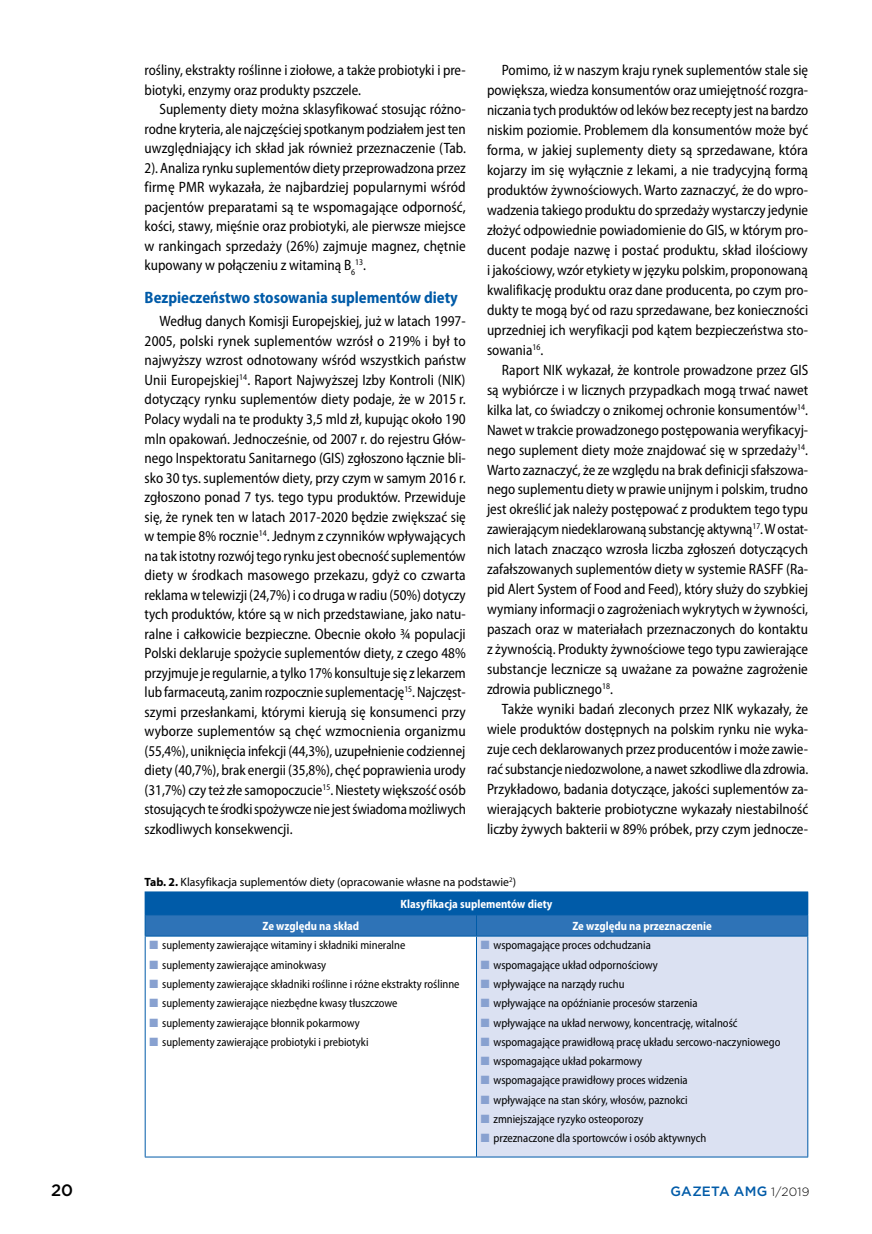
<style>
.page{position:relative;width:872px;height:1234px;background:#fff}
.page>*{position:absolute;margin:0;border:0;box-sizing:border-box;transform-origin:0 0}
.t1{font:700 semi-condensed 16.5px "Myriad Pro";color:#005ba8;scale:.96 1}
.t2{font:500 16.5px "Gotham";color:#000}
.t3{font:semi-condensed 15px/19.5px "Myriad Pro";color:#000;text-align:justify;scale:.96 1}
.t4{font:semi-condensed 15px/20px "Myriad Pro";color:#000;text-align:justify}
.t5{font:semi-condensed 15px/19.5px "Myriad Pro";color:#000;scale:.95 1}
.t6{font:500 13.5px "Gotham";letter-spacing:.015em;color:#005ba8}
.t7{font:semi-condensed 12px "Myriad Pro";color:#000;scale:.96 1}
.t8{font:700 semi-condensed 12px "Myriad Pro";color:#fff;scale:.96 1}
.t9{font:12px "Myriad Pro";color:#000}
.t10{font:semi-condensed 8.7px "Myriad Pro";color:#000;scale:.96 1}
.s1{font-weight:700}
.s2{color:#88a1d0}
.s3{font-size:15px}
.s4{font-weight:300;font-size:12px;color:#000}
</style>
<div class="page">
<div style="left:476px;top:935px;width:331px;height:221px;background:#dbe1f2"></div>
<hr style="left:807px;top:936px;width:1px;height:220px;background:#005ba8">
<hr style="left:476px;top:1156px;width:332px;height:1px;background:#005ba8">
<hr style="left:145px;top:936px;width:1px;height:220px;background:#005ba8">
<hr style="left:476px;top:936px;width:1px;height:220px;background:#005ba8">
<hr style="left:145px;top:1156px;width:331px;height:1px;background:#005ba8">
<hr style="left:145px;top:891px;width:331px;height:1px;background:#005ba8">
<hr style="left:476px;top:891px;width:332px;height:1px;background:#005ba8">
<hr style="left:145px;top:935px;width:331px;height:1px;background:#005ba8">
<hr style="left:476px;top:935px;width:332px;height:1px;background:#005ba8">
<svg style="left:145px;top:892px;width:663px;height:43px;background:#1465ae"></svg>
<p class="t5" style="left:145px;top:60px;width:339px">rośliny, ekstrakty roślinne i ziołowe, a także probiotyki i pre&shy;biotyki, enzymy oraz produkty pszczele.</p>
<p class="t3" style="left:145px;top:99px;width:336px;text-indent:15px">Suplementy diety można sklasyfikować stosując różno&shy;rodne kryteria, ale najczęściej spotkanym podziałem jest ten uwzględniający ich skład jak również przeznaczenie (Tab.<br>2). Analiza rynku suplementów diety przeprowadzona przez firmę PMR wykazała, że najbardziej popularnymi wśród pacjentów preparatami są te wspomagające odporność, kości, stawy, mięśnie oraz probiotyki, ale pierwsze miejsce w rankingach sprzedaży (26%) zajmuje magnez, chętnie kupowany w połączeniu z witaminą B<sub>6</sub></p>
<p class="t3" style="left:487px;top:60px;width:336px;line-height:20px;text-indent:15px">Pomimo, iż w naszym kraju rynek suplementów stale się powiększa, wiedza konsumentów oraz umiejętność rozgra&shy;niczania tych produktów od leków bez recepty jest na bardzo niskim poziomie. Problemem dla konsumentów może być forma, w jakiej suplementy diety są sprzedawane, która kojarzy im się wyłącznie z lekami, a nie tradycyjną formą produktów żywnościowych. Warto zaznaczyć, że do wpro&shy;wadzenia takiego produktu do sprzedaży wystarczy jedynie złożyć odpowiednie powiadomienie do GIS, w którym pro&shy;ducent podaje nazwę i postać produktu, skład ilościowy i jakościowy, wzór etykiety w języku polskim, proponowaną kwalifikację produktu oraz dane producenta, po czym pro&shy;dukty te mogą być od razu sprzedawane, bez konieczności uprzedniej ich weryfikacji pod kątem bezpieczeństwa sto&shy;sowania<sup>16</sup>.</p>
<p class="t3" style="left:487px;top:359px;width:336px;line-height:20px;text-indent:15px">Raport NIK wykazał, że kontrole prowadzone przez GIS są wybiórcze i w licznych przypadkach mogą trwać nawet kilka lat, co świadczy o znikomej ochronie konsumentów<sup>14</sup>.<br>Nawet w trakcie prowadzonego postępowania weryfikacyj&shy;nego suplement diety może znajdować się w sprzedaży<sup>14</sup>.<br>Warto zaznaczyć, że ze względu na brak definicji sfałszowa&shy;nego suplementu diety w prawie unijnym i polskim, trudno jest określić jak należy postępować z produktem tego typu zawierającym niedeklarowaną substancję aktywną<sup>17</sup>. W ostat&shy;nich latach znacząco wzrosła liczba zgłoszeń dotyczących zafałszowanych suplementów diety w systemie RASFF (Ra&shy;pid Alert System of Food and Feed), który służy do szybkiej wymiany informacji o zagrożeniach wykrytych w żywności, paszach oraz w materiałach przeznaczonych do kontaktu z żywnością. Produkty żywnościowe tego typu zawierające substancje lecznicze są uważane za poważne zagrożenie zdrowia publicznego<sup>18</sup>.</p>
<p class="t4" style="left:487px;top:698px;width:323px;text-indent:15px">Także wyniki badań zleconych przez NIK wykazały, że wiele produktów dostępnych na polskim rynku nie wyka&shy;zuje cech deklarowanych przez producentów i może zawie&shy;rać substancje niedozwolone, a nawet szkodliwe dla zdrowia.<br>Przykładowo, badania dotyczące, jakości suplementów za&shy;wierających bakterie probiotyczne wykazały niestabilność liczby żywych bakterii w 89% próbek, przy czym jednocze-</p>
<p class="t9" style="left:145px;top:873px;width:373px"><span class="s1">Tab. 2.</span> Klasyfikacja suplementów diety (opracowanie własne na podstawie<sup>2</sup>)</p>
<p class="t8" style="left:400px;top:895px;width:160px">Klasyfikacja suplementów diety</p>
<p class="t8" style="left:262px;top:918px;width:102px">Ze względu na skład</p>
<p class="t8" style="left:572px;top:918px;width:147px">Ze względu na przeznaczenie</p>
<p class="t7" style="left:149px;top:937px;width:268px"><span class="s2">■</span> suplementy zawierające witaminy i składniki mineralne</p>
<p class="t7" style="left:149px;top:957px;width:186px"><span class="s2">■</span> suplementy zawierające aminokwasy</p>
<p class="t7" style="left:149px;top:976px;width:324px"><span class="s2">■</span> suplementy zawierające składniki roślinne i różne ekstrakty roślinne</p>
<p class="t7" style="left:149px;top:995px;width:260px"><span class="s2">■</span> suplementy zawierające niezbędne kwasy tłuszczowe</p>
<p class="t7" style="left:149px;top:1014px;width:221px"><span class="s2">■</span> suplementy zawierające błonnik pokarmowy</p>
<p class="t7" style="left:149px;top:1034px;width:230px"><span class="s2">■</span> suplementy zawierające probiotyki i prebiotyki</p>
<p class="t10" style="left:355px;top:257px;width:13px">13<span class="s3">.</span></p>
<p class="t1" style="left:145px;top:286px;width:328px">Bezpieczeństwo stosowania suplementów diety</p>
<p class="t3" style="left:145px;top:311px;width:336px;text-indent:15px">Według danych Komisji Europejskiej, już w latach 1997- 2005, polski rynek suplementów wzrósł o 219% i był to najwyższy wzrost odnotowany wśród wszystkich państw Unii Europejskiej<sup>14</sup>. Raport Najwyższej Izby Kontroli (NIK) dotyczący rynku suplementów diety podaje, że w 2015 r.<br>Polacy wydali na te produkty 3,5 mld zł, kupując około 190 mln opakowań. Jednocześnie, od 2007 r. do rejestru Głów&shy;nego Inspektoratu Sanitarnego (GIS) zgłoszono łącznie bli&shy;sko 30 tys. suplementów diety, przy czym w samym 2016 r. zgłoszono ponad 7 tys. tego typu produktów. Przewiduje się, że rynek ten w latach 2017-2020 będzie zwiększać się w tempie 8% rocznie<sup>14</sup>. Jednym z czynników wpływających na tak istotny rozwój tego rynku jest obecność suplementów diety w środkach masowego przekazu, gdyż co czwarta reklama w telewizji (24,7%) i co druga w radiu (50%) dotyczy tych produktów, które są w nich przedstawiane, jako natu&shy;ralne i całkowicie bezpieczne. Obecnie około ¾ populacji Polski deklaruje spożycie suplementów diety, z czego 48% przyjmuje je regularnie, a tylko 17% konsultuje się z lekarzem lub farmaceutą, zanim rozpocznie suplementację<sup>15</sup>. Najczęst&shy;szymi przesłankami, którymi kierują się konsumenci przy wyborze suplementów są chęć wzmocnienia organizmu (55,4%), uniknięcia infekcji (44,3%), uzupełnienie codziennej diety (40,7%), brak energii (35,8%), chęć poprawienia urody (31,7%) czy też złe samopoczucie<sup>15</sup>. Niestety większość osób stosujących te środki spożywcze nie jest świadoma możliwych szkodliwych konsekwencji.</p>
<p class="t7" style="left:481px;top:937px;width:179px"><span class="s2">■</span> wspomagające proces odchudzania</p>
<p class="t7" style="left:481px;top:957px;width:186px"><span class="s2">■</span> wspomagające układ odpornościowy</p>
<p class="t7" style="left:481px;top:976px;width:151px"><span class="s2">■</span> wpływające na narządy ruchu</p>
<p class="t7" style="left:481px;top:995px;width:227px"><span class="s2">■</span> wpływające na opóźnianie procesów starzenia</p>
<p class="t7" style="left:481px;top:1014px;width:269px"><span class="s2">■</span> wpływające na układ nerwowy, koncentrację, witalność</p>
<p class="t7" style="left:481px;top:1034px;width:314px"><span class="s2">■</span> wspomagające prawidłową pracę układu sercowo-naczyniowego</p>
<p class="t7" style="left:481px;top:1053px;width:170px"><span class="s2">■</span> wspomagające układ pokarmowy</p>
<p class="t7" style="left:481px;top:1072px;width:217px"><span class="s2">■</span> wspomagające prawidłowy proces widzenia</p>
<p class="t7" style="left:481px;top:1091px;width:217px"><span class="s2">■</span> wpływające na stan skóry, włosów, paznokci</p>
<p class="t7" style="left:481px;top:1111px;width:171px"><span class="s2">■</span> zmniejszające ryzyko osteoporozy</p>
<p class="t7" style="left:481px;top:1130px;width:236px"><span class="s2">■</span> przeznaczone dla sportowców i osób aktywnych</p>
<p class="t2" style="left:51px;top:1179px;width:24px">20</p>
<p class="t6" style="left:670px;top:1182px;width:140px">GAZETA AMG <span class="s4">1/2019</span></p>
</div>
